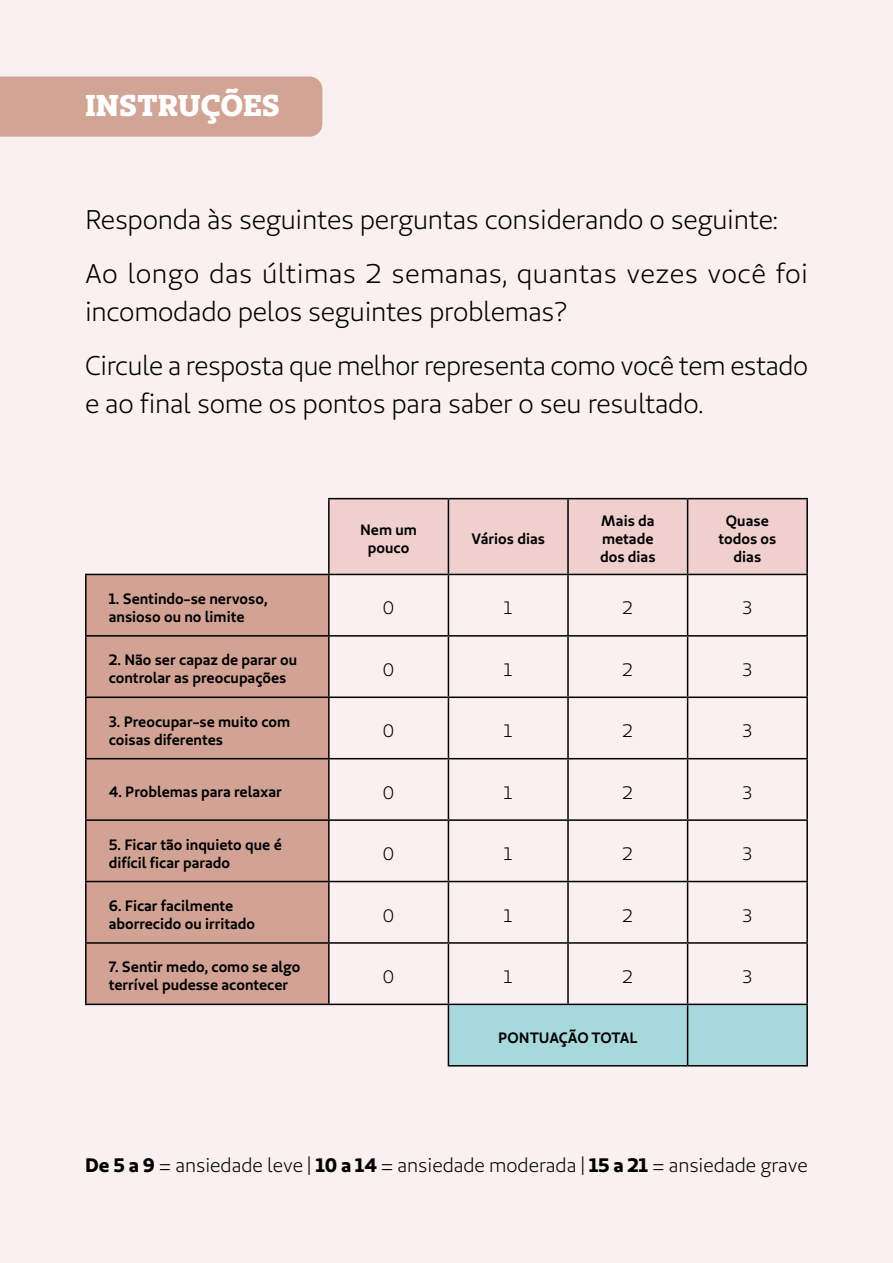
<style>
.page{position:relative;width:893px;height:1263px;background:#faf0f0}
.page>*{position:absolute;margin:0;border:0;box-sizing:border-box;transform-origin:0 0}
.t1{font:700 30px "Unimed Slab 2020 Extra";color:#fff}
.t2{font:27px/54.4px "Unimed Sans 2020 Book";letter-spacing:-.01em;color:#000}
.t3{font:19.5px "Unimed Sans 2020 Book";color:#000}
.t4{font:18px "Unimed Sans 2020 Book";color:#000}
.t5{font:700 15px/18px "Unimed Sans 2020 Semi";color:#000}
.s1{font-family:"Unimed Sans 2020 Bold"}
</style>
<div class="page">
<div style="left:330px;top:499px;width:476px;height:75px;background:#f0cfcf"></div>
<div style="left:87px;top:575px;width:241px;height:428px;background:#d2a395"></div>
<div style="left:449px;top:1005px;width:357px;height:60px;background:#a7d8dc"></div>
<hr style="left:328px;top:498px;width:120px;height:1px;background:#000">
<hr style="left:328px;top:499px;width:2px;height:75px;background:#000">
<hr style="left:448px;top:498px;width:120px;height:1px;background:#000">
<hr style="left:448px;top:499px;width:1px;height:75px;background:#000">
<hr style="left:568px;top:498px;width:120px;height:1px;background:#000">
<hr style="left:567px;top:499px;width:2px;height:75px;background:#000">
<hr style="left:688px;top:498px;width:120px;height:1px;background:#000">
<hr style="left:687px;top:499px;width:1px;height:75px;background:#000">
<hr style="left:806px;top:499px;width:2px;height:75px;background:#000">
<hr style="left:85px;top:574px;width:244px;height:1px;background:#000">
<hr style="left:85px;top:575px;width:2px;height:60px;background:#000">
<hr style="left:329px;top:574px;width:119px;height:1px;background:#000">
<hr style="left:328px;top:575px;width:2px;height:60px;background:#000">
<hr style="left:448px;top:574px;width:120px;height:1px;background:#000">
<hr style="left:448px;top:575px;width:1px;height:60px;background:#000">
<hr style="left:568px;top:574px;width:120px;height:1px;background:#000">
<hr style="left:567px;top:575px;width:2px;height:60px;background:#000">
<hr style="left:688px;top:574px;width:120px;height:1px;background:#000">
<hr style="left:687px;top:575px;width:1px;height:60px;background:#000">
<hr style="left:806px;top:575px;width:2px;height:60px;background:#000">
<hr style="left:85px;top:635px;width:244px;height:2px;background:#000">
<hr style="left:85px;top:637px;width:2px;height:59px;background:#000">
<hr style="left:329px;top:635px;width:119px;height:2px;background:#000">
<hr style="left:328px;top:637px;width:2px;height:59px;background:#000">
<hr style="left:448px;top:635px;width:120px;height:2px;background:#000">
<hr style="left:448px;top:637px;width:1px;height:59px;background:#000">
<hr style="left:568px;top:635px;width:120px;height:2px;background:#000">
<hr style="left:567px;top:637px;width:2px;height:59px;background:#000">
<hr style="left:688px;top:635px;width:120px;height:2px;background:#000">
<hr style="left:687px;top:637px;width:1px;height:59px;background:#000">
<hr style="left:806px;top:637px;width:2px;height:59px;background:#000">
<hr style="left:85px;top:696px;width:244px;height:2px;background:#000">
<hr style="left:85px;top:698px;width:2px;height:60px;background:#000">
<hr style="left:329px;top:696px;width:119px;height:2px;background:#000">
<hr style="left:328px;top:698px;width:2px;height:60px;background:#000">
<hr style="left:448px;top:696px;width:120px;height:2px;background:#000">
<hr style="left:448px;top:698px;width:1px;height:60px;background:#000">
<hr style="left:568px;top:696px;width:120px;height:2px;background:#000">
<hr style="left:567px;top:698px;width:2px;height:60px;background:#000">
<hr style="left:688px;top:696px;width:120px;height:2px;background:#000">
<hr style="left:687px;top:698px;width:1px;height:60px;background:#000">
<hr style="left:806px;top:698px;width:2px;height:60px;background:#000">
<hr style="left:85px;top:758px;width:244px;height:1px;background:#000">
<hr style="left:85px;top:759px;width:2px;height:60px;background:#000">
<hr style="left:329px;top:758px;width:119px;height:1px;background:#000">
<hr style="left:328px;top:759px;width:2px;height:60px;background:#000">
<hr style="left:448px;top:758px;width:120px;height:1px;background:#000">
<hr style="left:448px;top:759px;width:1px;height:60px;background:#000">
<hr style="left:568px;top:758px;width:120px;height:1px;background:#000">
<hr style="left:567px;top:759px;width:2px;height:60px;background:#000">
<hr style="left:688px;top:758px;width:120px;height:1px;background:#000">
<hr style="left:687px;top:759px;width:1px;height:60px;background:#000">
<hr style="left:806px;top:759px;width:2px;height:60px;background:#000">
<hr style="left:85px;top:819px;width:244px;height:2px;background:#000">
<hr style="left:85px;top:821px;width:2px;height:60px;background:#000">
<hr style="left:329px;top:819px;width:119px;height:2px;background:#000">
<hr style="left:328px;top:821px;width:2px;height:60px;background:#000">
<hr style="left:448px;top:819px;width:120px;height:2px;background:#000">
<hr style="left:448px;top:821px;width:1px;height:60px;background:#000">
<hr style="left:568px;top:819px;width:120px;height:2px;background:#000">
<hr style="left:567px;top:821px;width:2px;height:60px;background:#000">
<hr style="left:688px;top:819px;width:120px;height:2px;background:#000">
<hr style="left:687px;top:821px;width:1px;height:60px;background:#000">
<hr style="left:806px;top:821px;width:2px;height:60px;background:#000">
<hr style="left:85px;top:881px;width:244px;height:1px;background:#000">
<hr style="left:85px;top:882px;width:2px;height:60px;background:#000">
<hr style="left:329px;top:881px;width:119px;height:1px;background:#000">
<hr style="left:328px;top:882px;width:2px;height:60px;background:#000">
<hr style="left:448px;top:881px;width:120px;height:1px;background:#000">
<hr style="left:448px;top:882px;width:1px;height:60px;background:#000">
<hr style="left:568px;top:881px;width:120px;height:1px;background:#000">
<hr style="left:567px;top:882px;width:2px;height:60px;background:#000">
<hr style="left:688px;top:881px;width:120px;height:1px;background:#000">
<hr style="left:687px;top:882px;width:1px;height:60px;background:#000">
<hr style="left:806px;top:882px;width:2px;height:60px;background:#000">
<hr style="left:85px;top:942px;width:244px;height:2px;background:#000">
<hr style="left:85px;top:944px;width:2px;height:59px;background:#000">
<hr style="left:329px;top:942px;width:119px;height:2px;background:#000">
<hr style="left:328px;top:944px;width:2px;height:59px;background:#000">
<hr style="left:448px;top:942px;width:120px;height:2px;background:#000">
<hr style="left:448px;top:944px;width:1px;height:59px;background:#000">
<hr style="left:568px;top:942px;width:120px;height:2px;background:#000">
<hr style="left:567px;top:944px;width:2px;height:59px;background:#000">
<hr style="left:688px;top:942px;width:120px;height:2px;background:#000">
<hr style="left:687px;top:944px;width:1px;height:59px;background:#000">
<hr style="left:806px;top:944px;width:2px;height:59px;background:#000">
<hr style="left:85px;top:1003px;width:244px;height:2px;background:#000">
<hr style="left:329px;top:1003px;width:119px;height:2px;background:#000">
<hr style="left:448px;top:1003px;width:120px;height:2px;background:#000">
<hr style="left:448px;top:1005px;width:1px;height:60px;background:#000">
<hr style="left:568px;top:1003px;width:120px;height:2px;background:#000">
<hr style="left:688px;top:1003px;width:120px;height:2px;background:#000">
<hr style="left:687px;top:1005px;width:1px;height:60px;background:#000">
<hr style="left:806px;top:1005px;width:2px;height:60px;background:#000">
<hr style="left:448px;top:1065px;width:120px;height:1px;background:#000">
<hr style="left:568px;top:1065px;width:120px;height:1px;background:#000">
<hr style="left:688px;top:1065px;width:120px;height:1px;background:#000">
<div style="left:0;top:77px;width:322px;height:60px;background:#d2a495"></div>
<h1 class="t1" style="left:85px;top:85px;width:196px">INSTRUÇÕES</h1>
<h2 class="t2" style="left:85px;top:192px;width:725px">Responda às seguintes perguntas considerando o seguinte:<br>Ao longo das últimas 2 semanas, quantas vezes você foi</h2>
<h2 class="t2" style="left:85px;top:284px;width:724px">incomodado pelos seguintes problemas?<br>Circule a resposta que melhor representa como você tem estado</h2>
<h2 class="t2" style="left:85px;top:376px;width:620px">e ao final some os pontos para saber o seu resultado.</h2>
<p class="t5" style="left:360px;top:521px;width:58px;text-align:center">Nem um pouco</p>
<p class="t5" style="left:471px;top:530px;width:75px">Vários dias</p>
<p class="t5" style="left:600px;top:512px;width:57px">Mais da metade dos dias</p>
<p class="t5" style="left:718px;top:512px;width:59px;text-align:center">Quase todos os dias</p>
<p class="t5" style="left:109px;top:589px;width:160px">1. Sentindo-se nervoso, ansioso ou no limite</p>
<p class="t4" style="left:383px;top:597px;width:13px">0</p>
<p class="t4" style="left:504px;top:597px;width:10px">1</p>
<p class="t4" style="left:623px;top:597px;width:12px">2</p>
<p class="t4" style="left:742px;top:597px;width:11px">3</p>
<p class="t5" style="left:109px;top:651px;width:190px">2. Não ser capaz de parar ou controlar as preocupações</p>
<p class="t4" style="left:383px;top:658px;width:13px">0</p>
<p class="t4" style="left:504px;top:658px;width:10px">1</p>
<p class="t4" style="left:623px;top:658px;width:12px">2</p>
<p class="t4" style="left:742px;top:658px;width:11px">3</p>
<p class="t5" style="left:109px;top:712px;width:183px">3. Preocupar-se muito com coisas diferentes</p>
<p class="t4" style="left:383px;top:720px;width:13px">0</p>
<p class="t4" style="left:504px;top:720px;width:10px">1</p>
<p class="t4" style="left:623px;top:720px;width:12px">2</p>
<p class="t4" style="left:742px;top:720px;width:11px">3</p>
<p class="t5" style="left:109px;top:782px;width:175px">4. Problemas para relaxar</p>
<p class="t4" style="left:383px;top:781px;width:13px">0</p>
<p class="t4" style="left:504px;top:781px;width:10px">1</p>
<p class="t4" style="left:623px;top:781px;width:12px">2</p>
<p class="t4" style="left:742px;top:781px;width:11px">3</p>
<p class="t5" style="left:109px;top:835px;width:175px">5. Ficar tão inquieto que é difícil ficar parado</p>
<p class="t4" style="left:383px;top:843px;width:13px">0</p>
<p class="t4" style="left:504px;top:843px;width:10px">1</p>
<p class="t4" style="left:623px;top:843px;width:12px">2</p>
<p class="t4" style="left:742px;top:843px;width:11px">3</p>
<p class="t5" style="left:109px;top:896px;width:148px">6. Ficar facilmente aborrecido ou irritado</p>
<p class="t4" style="left:383px;top:904px;width:13px">0</p>
<p class="t4" style="left:504px;top:904px;width:10px">1</p>
<p class="t4" style="left:623px;top:904px;width:12px">2</p>
<p class="t4" style="left:742px;top:904px;width:11px">3</p>
<p class="t5" style="left:109px;top:958px;width:193px">7. Sentir medo, como se algo terrível pudesse acontecer</p>
<p class="t4" style="left:383px;top:965px;width:13px">0</p>
<p class="t4" style="left:504px;top:965px;width:10px">1</p>
<p class="t4" style="left:623px;top:965px;width:12px">2</p>
<p class="t4" style="left:742px;top:965px;width:11px">3</p>
<p class="t5" style="left:498px;top:1028px;width:141px">PONTUAÇÃO TOTAL</p>
<h3 class="t3" style="left:85px;top:1153px;width:724px"><span class="s1">De 5 a 9</span> = ansiedade leve | <span class="s1">10 a 14</span> = ansiedade moderada | <span class="s1">15 a 21</span> = ansiedade grave</h3>
</div>
